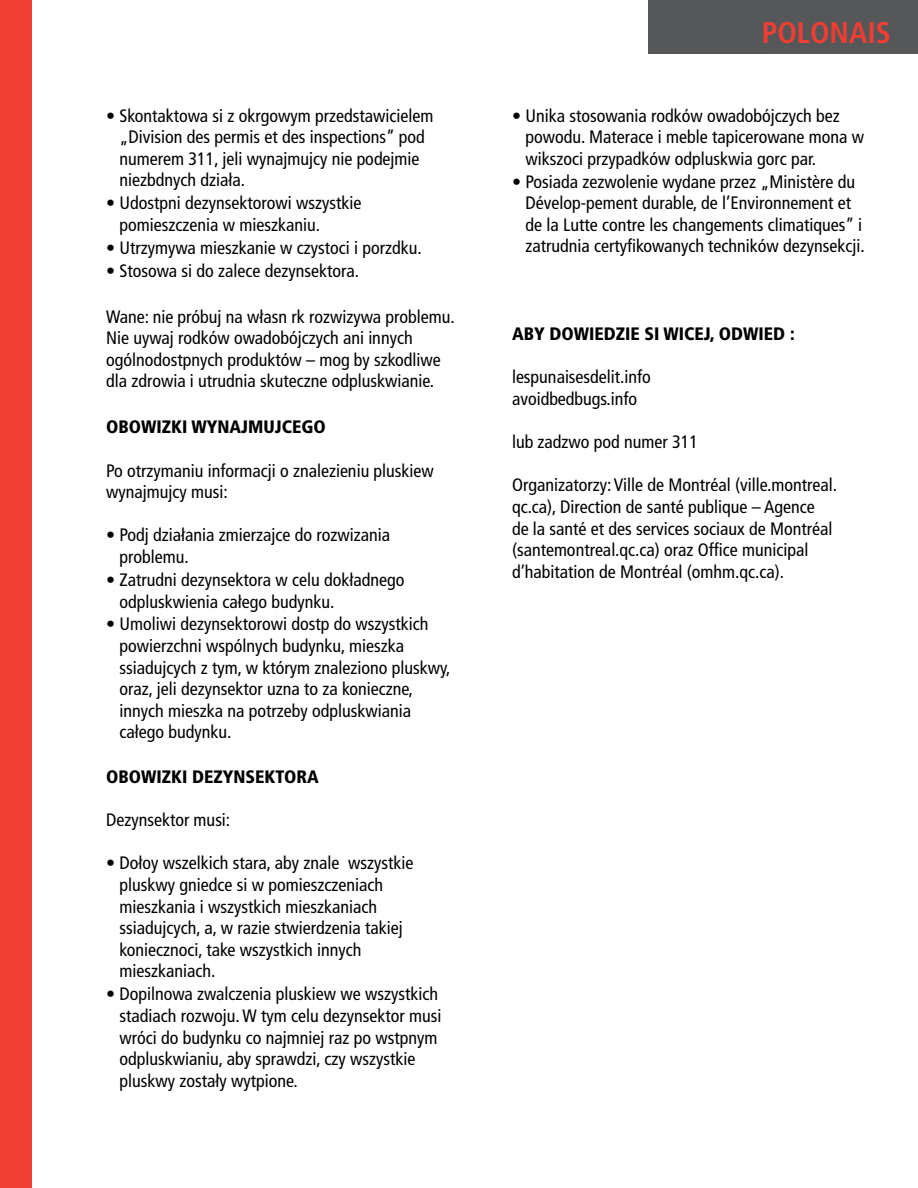
<style>
.page{position:relative;width:918px;height:1188px;background:#fff}
.page>*{position:absolute;margin:0;border:0;box-sizing:border-box;transform-origin:0 0}
.t1{font:700 condensed 30px "Frutiger";color:#ef3e33}
.t2{font:condensed 18px/21.6px "Frutiger";color:#000}
.t3{font:900 condensed 18px "Frutiger";color:#000}
</style>
<div class="page">
<div style="left:0;top:0;width:31px;height:1188px;background:#ef3e33"></div>
<div style="left:648px;top:0;width:270px;height:54px;background:#555759"></div>
<p class="t2" style="left:120px;top:105px;width:315px;text-indent:-14px">• Skontaktowa si z okrgowym przedstawicielem „Division des permis et des inspections” pod numerem 311, jeli wynajmujcy nie podejmie niezbdnych działa.</p>
<p class="t2" style="left:120px;top:192px;width:243px;text-indent:-14px">• Udostpni dezynsektorowi wszystkie pomieszczenia w mieszkaniu.</p>
<p class="t2" style="left:106px;top:237px;width:317px">• Utrzymywa mieszkanie w czystoci i porzdku.</p>
<p class="t2" style="left:106px;top:260px;width:255px">• Stosowa si do zalece dezynsektora.</p>
<p class="t2" style="left:106px;top:306px;width:350px">Wane: nie próbuj na własn rk rozwizywa problemu.<br>Nie uywaj rodków owadobójczych ani innych ogólnodostpnych produktów – mog by szkodliwe dla zdrowia i utrudnia skuteczne odpluskwianie.</p>
<p class="t3" style="left:106px;top:416px;width:221px">OBOWIZKI WYNAJMUJCEGO</p>
<p class="t2" style="left:106px;top:460px;width:329px">Po otrzymaniu informacji o znalezieniu pluskiew wynajmujcy musi:</p>
<p class="t2" style="left:120px;top:524px;width:272px;text-indent:-14px">• Podj działania zmierzajce do rozwizania problemu.</p>
<p class="t2" style="left:120px;top:569px;width:286px;text-indent:-14px">• Zatrudni dezynsektora w celu dokładnego odpluskwienia całego budynku.</p>
<p class="t2" style="left:120px;top:614px;width:332px;text-indent:-14px">• Umoliwi dezynsektorowi dostp do wszystkich powierzchni wspólnych budynku, mieszka ssiadujcych z tym, w którym znaleziono pluskwy, oraz, jeli dezynsektor uzna to za konieczne, innych mieszka na potrzeby odpluskwiania całego budynku.</p>
<p class="t3" style="left:106px;top:766px;width:214px">OBOWIZKI DEZYNSEKTORA</p>
<p class="t2" style="left:106px;top:809px;width:126px">Dezynsektor musi:</p>
<p class="t2" style="left:120px;top:852px;width:295px;text-indent:-14px">• Dołoy wszelkich stara, aby znaleź wszystkie pluskwy gniedce si w pomieszczeniach mieszkania i wszystkich mieszkaniach ssiadujcych, a, w razie stwierdzenia takiej koniecznoci, take wszystkich innych mieszkaniach.</p>
<p class="t2" style="left:120px;top:983px;width:323px;text-indent:-14px">• Dopilnowa zwalczenia pluskiew we wszystkich stadiach rozwoju.W tym celu dezynsektor musi wróci do budynku co najmniej raz po wstpnym odpluskwianiu, aby sprawdzi, czy wszystkie pluskwy zostały wytpione.</p>
<h1 class="t1" style="left:762px;top:15px;width:130px">POLONAIS</h1>
<p class="t2" style="left:526px;top:105px;width:340px;text-indent:-14px">• Unika stosowania rodków owadobójczych bez powodu. Materace i meble tapicerowane mona w wikszoci przypadków odpluskwia gorc par.</p>
<p class="t2" style="left:526px;top:171px;width:341px;text-indent:-14px">• Posiada zezwolenie wydane przez „Ministère du Dévelop-pement durable, de l’Environnement et de la Lutte contre les changements climatiques” i zatrudnia certyfikowanych techników dezynsekcji.</p>
<p class="t3" style="left:512px;top:323px;width:284px">ABY DOWIEDZIE SI WICEJ, ODWIEDŹ:</p>
<p class="t2" style="left:512px;top:366px;width:140px">lespunaisesdelit.info avoidbedbugs.info</p>
<p class="t2" style="left:512px;top:431px;width:188px">lub zadzwo pod numer 311</p>
<p class="t2" style="left:512px;top:474px;width:327px">Organizatorzy: Ville de Montréal (ville.montreal. qc.ca), Direction de santé publique – Agence<br>de la santé et des services sociaux de Montréal (santemontreal.qc.ca) oraz Office municipal d’habitation de Montréal (omhm.qc.ca).</p>
</div>
